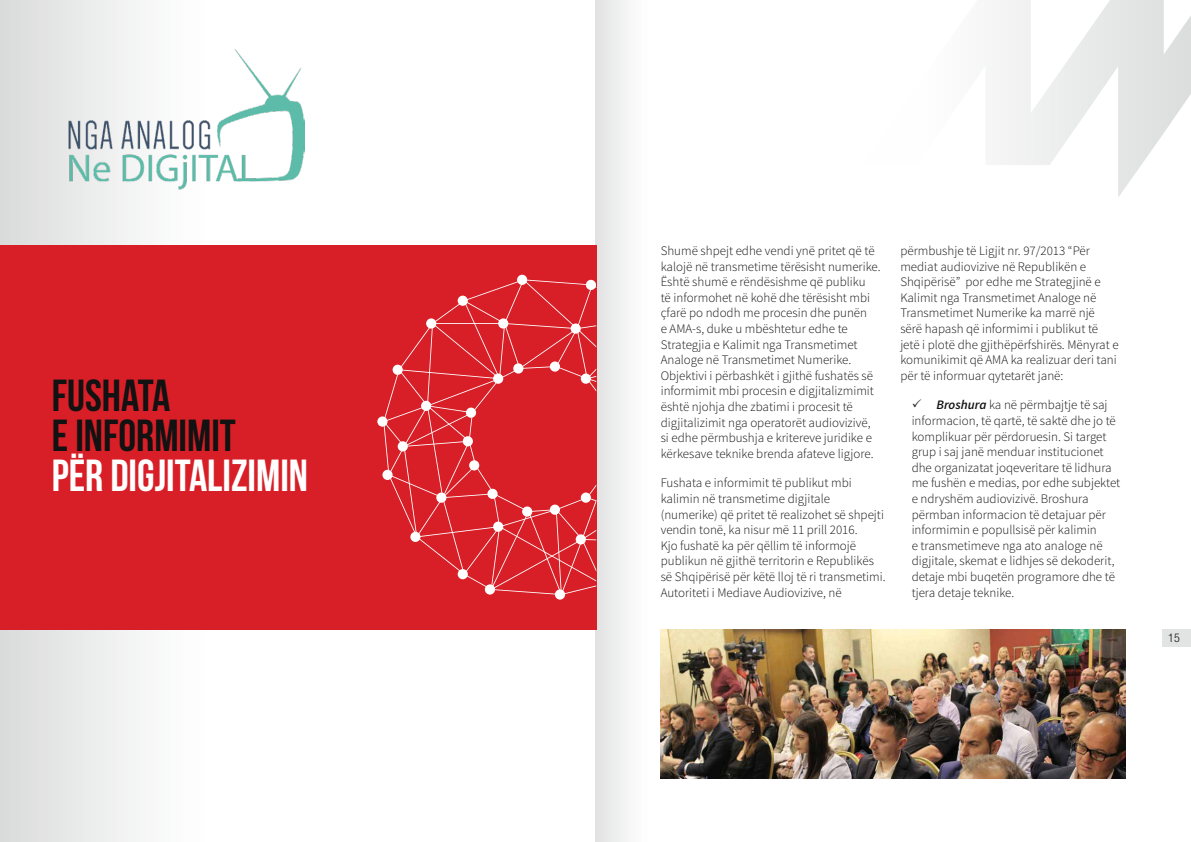
<style>
.page{position:relative;width:1191px;height:842px;background:#fff}
.page>*{position:absolute;margin:0;border:0;box-sizing:border-box;transform-origin:0 0}
.t1{font:44.9px/40.4px "Bebas Neue";color:#121212}
.t2{font:44.9px "Bebas Neue";color:#fff}
.t3{font:300 13px/15.6px "Source Sans Pro";color:#121212}
.t4{font:300 condensed 12px "Helvetica Neue LT Pro";color:#121212}
.s1{font-weight:600;font-style:italic}
</style>
<div class="page">
<div style="left:1162px;top:629px;width:29px;height:17px;background:#e2e4e4"></div>
<div style="left:0;top:0;width:215px;height:842px;background:linear-gradient(to right,#dbdbdb,#fff)"></div>
<div style="left:595px;top:0;width:116px;height:842px;background:linear-gradient(to right,#ebecec,#fff)"></div>
<div style="left:1px;top:245px;width:595px;height:384px;background:#d81f27"></div>
<div style="left:377px;top:416px;width:10px;height:11px;background:#fff;border-radius:50%"></div>
<div style="left:517px;top:275px;width:10px;height:10px;background:#fff;border-radius:50%"></div>
<svg style="left:555px;top:589px;width:10px;height:11px"></svg>
<svg style="left:426px;top:279px;width:170px;height:317px"></svg>
<svg style="left:383px;top:323px;width:213px;height:272px"></svg>
<img style="left:660px;top:629px;width:465px;height:149px">
<img style="left:53px;top:50px;width:251px;height:148px">
<svg style="left:996px;top:0;width:195px;height:197px"></svg>
<h1 class="t1" style="left:52px;top:374px;width:186px">FUSHATA<br>E INFORMIMIT</h1>
<h1 class="t2" style="left:52px;top:451px;width:258px">PËR DIGJITALIZIMIN</h1>
<p class="t3" style="left:660px;top:243px;width:221px">Shumë shpejt edhe vendi ynë pritet që të kalojë në transmetime tërësisht numerike.<br>Është shumë e rëndësishme që publiku<br>të informohet në kohë dhe tërësisht mbi çfarë po ndodh me procesin dhe punën<br>e AMA-s, duke u mbështetur edhe te Strategjia e Kalimit nga Transmetimet Analoge në Transmetimet Numerike.<br>Objektivi i përbashkët i gjithë fushatës së informimit mbi procesin e digjitalizmimit është njohja dhe zbatimi i procesit të digjitalizimit nga operatorët audiovizivë, si edhe përmbushja e kritereve juridike e kërkesave teknike brenda afateve ligjore.</p>
<p class="t3" style="left:660px;top:475px;width:226px">Fushata e informimit të publikut mbi kalimin në transmetime digjitale (numerike) që pritet të realizohet së shpejti vendin tonë, ka nisur më 11 prill 2016.<br>Kjo fushatë ka për qëllim të informojë publikun në gjithë territorin e Republikës së Shqipërisë për këtë lloj të ri transmetimi.<br>Autoriteti i Mediave Audiovizive, në</p>
<p class="t3" style="left:900px;top:243px;width:220px">përmbushje të Ligjit nr. 97/2013 “Për mediat audiovizive në Republikën e Shqipërisë” por edhe me Strategjinë e Kalimit nga Transmetimet Analoge në Transmetimet Numerike ka marrë një sërë hapash që informimi i publikut të jetë i plotë dhe gjithëpërfshirës. Mënyrat e komunikimit që AMA ka realizuar deri tani për të informuar qytetarët janë:</p>
<p class="t3" style="left:911px;top:397px;width:210px;text-indent:25px"><span class="s1">Broshura</span> ka në përmbajtje të saj informacion, të qartë, të saktë dhe jo të komplikuar për përdoruesin. Si target grup i saj janë menduar institucionet dhe organizatat joqeveritare të lidhura me fushën e medias, por edhe subjektet e ndryshëm audiovizivë. Broshura përmban informacion të detajuar për informimin e popullsisë për kalimin<br>e transmetimeve nga ato analoge në digjitale, skemat e lidhjes së dekoderit, detaje mbi buqetën programore dhe të tjera detaje teknike.</p>
<p class="t4" style="left:1168px;top:631px;width:13px">15</p>
</div>
